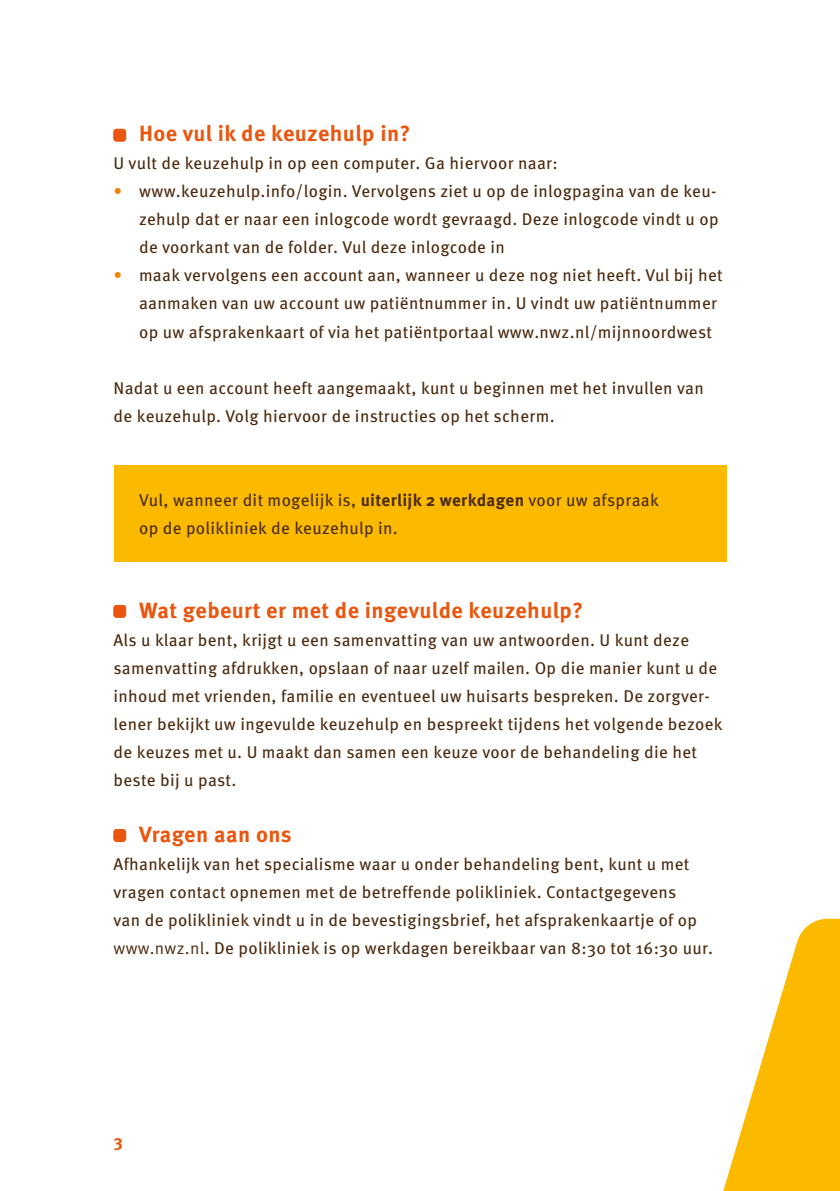
<style>
.page{position:relative;width:840px;height:1191px;background:#fff}
.page>*{position:absolute;margin:0;border:0;box-sizing:border-box;transform-origin:0 0}
.t1{font:700 22px "Meta Pro";letter-spacing:.02em;color:#ea560d}
.t2{font:17px/28px "Meta Pro";letter-spacing:.02em;color:#4b2a0e}
.t3{font:700 17px "Meta Pro";color:#ea560d}
.s1{color:#f08300}
.s2{font-weight:700}
.s3{font-family:"Meta Pro Norm"}
</style>
<div class="page">
<svg style="left:723px;top:918px;width:116px;height:273px"></svg>
<div style="left:114px;top:129px;width:12px;height:12px;background:#ea560d;border-radius:3px"></div>
<div style="left:113px;top:129px;width:13px;height:12px;border:1px solid #ea560d;border-radius:3px"></div>
<div style="left:113px;top:464px;width:613px;height:97px;background:#fbba00"></div>
<div style="left:114px;top:605px;width:12px;height:12px;background:#ea560d;border-radius:3px"></div>
<div style="left:113px;top:605px;width:13px;height:12px;border:1px solid #ea560d;border-radius:3px"></div>
<div style="left:114px;top:829px;width:12px;height:12px;background:#ea560d;border-radius:3px"></div>
<div style="left:113px;top:829px;width:13px;height:12px;border:1px solid #ea560d;border-radius:3px"></div>
<p class="t1" style="left:139px;top:117px;width:273px">Hoe vul ik de keuzehulp in?</p>
<p class="t2" style="left:113px;top:148px;width:445px">U vult de keuzehulp in op een computer. Ga hiervoor naar:</p>
<p class="t2" style="left:139px;top:176px;width:580px;text-indent:-26px"><span class="s1">•</span> www.keuzehulp.info/login. Vervolgens ziet u op de inlogpagina van de keu&shy;zehulp dat er naar een inlogcode wordt gevraagd. Deze inlogcode vindt u op de voorkant van de folder. Vul deze inlogcode in</p>
<p class="t2" style="left:139px;top:260px;width:585px;text-indent:-26px"><span class="s1">•</span> maak vervolgens een account aan, wanneer u deze nog niet heeft. Vul bij het aanmaken van uw account uw patiëntnummer in. U vindt uw patiëntnummer op uw afsprakenkaart of via het patiëntportaal www.nwz.nl/mijnnoordwest</p>
<p class="t2" style="left:113px;top:372px;width:591px">Nadat u een account heeft aangemaakt, kunt u beginnen met het invullen van de keuzehulp. Volg hiervoor de instructies op het scherm.</p>
<p class="t2" style="left:139px;top:484px;width:521px">Vul, wanneer dit mogelijk is, <span class="s2">uiterlijk 2 werkdagen</span> voor uw afspraak op de polikliniek de keuzehulp in.</p>
<p class="t1" style="left:139px;top:593px;width:445px">Wat gebeurt er met de ingevulde keuzehulp?</p>
<p class="t2" style="left:113px;top:624px;width:610px">Als u klaar bent, krijgt u een samenvatting van uw antwoorden. U kunt deze samenvatting afdrukken, opslaan of naar uzelf mailen. Op die manier kunt u de inhoud met vrienden, familie en eventueel uw huisarts bespreken. De zorgver&shy;lener bekijkt uw ingevulde keuzehulp en bespreekt tijdens het volgende bezoek de keuzes met u. U maakt dan samen een keuze voor de behandeling die het beste bij u past.</p>
<p class="t1" style="left:139px;top:817px;width:154px">Vragen aan ons</p>
<p class="t2" style="left:113px;top:848px;width:600px">Afhankelijk van het specialisme waar u onder behandeling bent, kunt u met vragen contact opnemen met de betreffende polikliniek. Contactgegevens<br>van de polikliniek vindt u in de bevestigingsbrief, het afsprakenkaartje of op <span class="s3">www.nwz.nl</span>. De polikliniek is op werkdagen bereikbaar van 8:30 tot 16:30 uur.</p>
<p class="t3" style="left:113px;top:1127px;width:11px">3</p>
</div>
